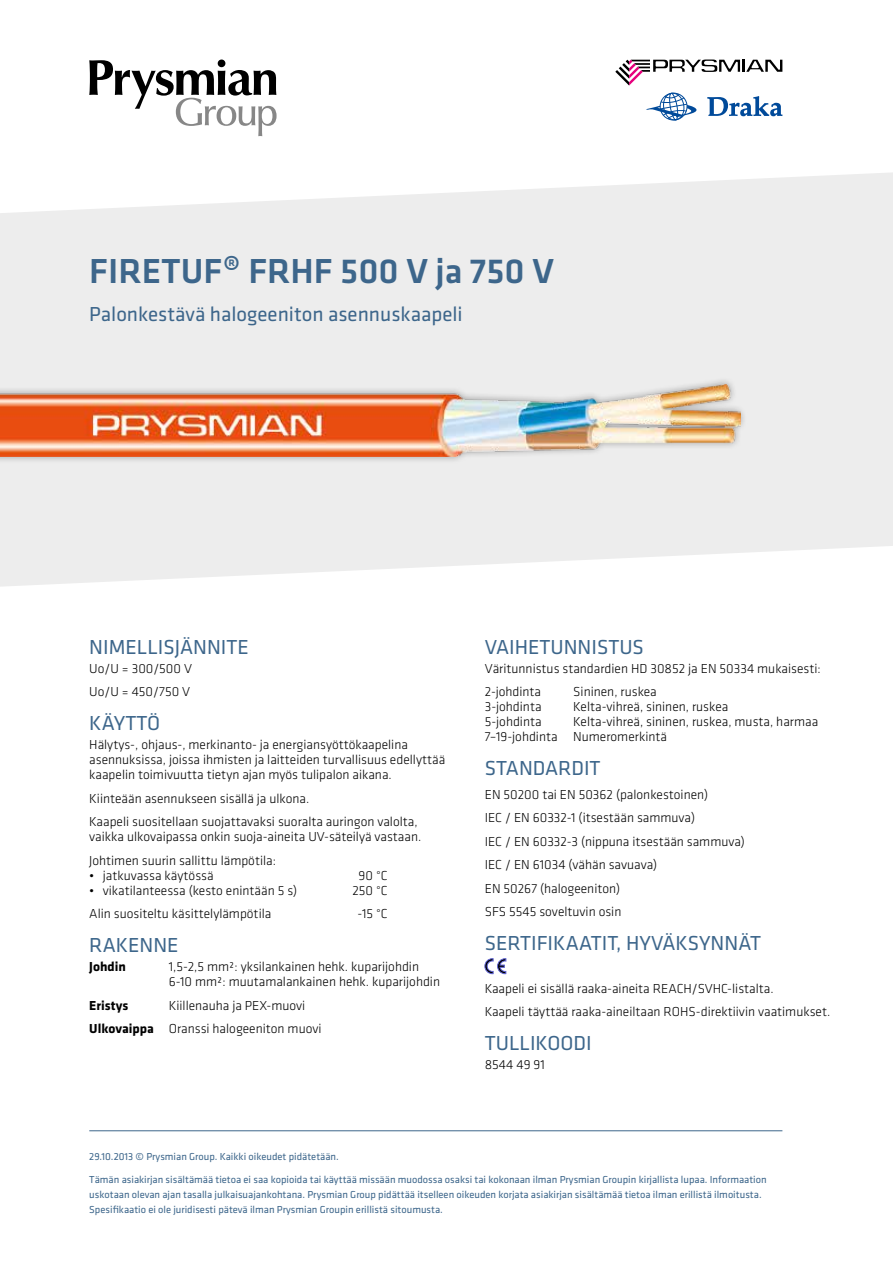
<style>
.page{position:relative;width:893px;height:1263px;background:#fff}
.page>*{position:absolute;margin:0;border:0;box-sizing:border-box;transform-origin:0 0}
.t1{font:500 36px "Klavika";color:#3d668b}
.t2{font:21px "Klavika";color:#3d668b}
.t3{font:300 13.5px/23.5px "Klavika";color:#000}
.t4{font:700 13.5px "Klavika";color:#000}
.t5{font:10.5px/15px "Klavika";color:#3d668b}
.s1{font-size:39px}
.s2{font-weight:700}
</style>
<div class="page">
<svg style="left:615px;top:60px;width:167px;height:61px"></svg>
<svg style="left:89px;top:60px;width:188px;height:76px"></svg>
<hr style="left:89px;top:1130px;width:693px;height:1px;background:#3d668b">
<svg style="left:0;top:172px;width:893px;height:415px;fill:#ededed"></svg>
<div style="left:0;top:377px;width:747px;height:87px;background:#000;opacity:.35"></div>
<img style="left:0;top:384px;width:741px;height:72px">
<svg style="left:485px;top:959px;width:21px;height:15px"></svg>
<h1 class="t1" style="left:89px;top:252px;width:466px">FIRETUF<span class="s1">®</span> FRHF 500 V ja 750 V</h1>
<h2 class="t2" style="left:89px;top:303px;width:375px">Palonkestävä halogeeniton asennuskaapeli</h2>
<h2 class="t2" style="left:89px;top:635px;width:161px">NIMELLISJÄNNITE</h2>
<p class="t3" style="left:89px;top:657px;width:104px">Uo/U = 300/500 V<br>Uo/U = 450/750 V</p>
<h2 class="t2" style="left:89px;top:712px;width:72px">KÄYTTÖ</h2>
<p class="t3" style="left:89px;top:738px;width:357px;line-height:15px">Hälytys-, ohjaus-, merkinanto- ja energiansyöttökaapelina asennuksissa, joissa ihmisten ja laitteiden turvallisuus edellyttää kaapelin toimivuutta tietyn ajan myös tulipalon aikana.</p>
<p class="t3" style="left:89px;top:787px;width:330px">Kiinteään asennukseen sisällä ja ulkona.<br>Kaapeli suositellaan suojattavaksi suoralta auringon valolta,</p>
<p class="t3" style="left:89px;top:825px;width:334px">vaikka ulkovaipassa onkin suoja-aineita UV-säteilyä vastaan.<br>Johtimen suurin sallittu lämpötila:</p>
<p class="t3" style="left:89px;top:864px;width:126px">• jatkuvassa käytössä</p>
<p class="t3" style="left:359px;top:864px;width:31px">90 °C</p>
<p class="t3" style="left:89px;top:879px;width:209px">• vikatilanteessa (kesto enintään 5 s)</p>
<p class="t3" style="left:352px;top:879px;width:37px">250 °C</p>
<p class="t3" style="left:89px;top:902px;width:184px">Alin suositeltu käsittelylämpötila</p>
<p class="t3" style="left:358px;top:902px;width:32px">-15 °C</p>
<h2 class="t2" style="left:89px;top:934px;width:91px">RAKENNE</h2>
<p class="t4" style="left:89px;top:959px;width:38px">Johdin</p>
<p class="t3" style="left:169px;top:960px;width:273px;line-height:15px">1,5-2,5 mm²: yksilankainen hehk. kuparijohdin<br>6-10 mm²: muutamalankainen hehk. kuparijohdin</p>
<p class="t4" style="left:89px;top:998px;width:41px">Eristys</p>
<p class="t3" style="left:89px;top:994px;width:234px;text-indent:80px">Kiillenauha ja PEX-muovi<br><span class="s2">Ulkovaippa</span> Oranssi halogeeniton muovi</p>
<h2 class="t2" style="left:485px;top:635px;width:161px">VAIHETUNNISTUS</h2>
<p class="t3" style="left:485px;top:657px;width:337px">Väritunnistus standardien HD 30852 ja EN 50334 mukaisesti:<br>2-johdinta</p>
<p class="t3" style="left:573px;top:680px;width:85px">Sininen, ruskea</p>
<p class="t3" style="left:485px;top:695px;width:58px">3-johdinta</p>
<p class="t3" style="left:573px;top:695px;width:157px">Kelta-vihreä, sininen, ruskea</p>
<p class="t3" style="left:485px;top:710px;width:58px">5-johdinta</p>
<p class="t3" style="left:485px;top:715px;width:335px;line-height:15px;text-indent:89px">Kelta-vihreä, sininen, ruskea, musta, harmaa<br>7–19-johdinta Numeromerkintä</p>
<h2 class="t2" style="left:485px;top:757px;width:117px">STANDARDIT</h2>
<p class="t3" style="left:485px;top:783px;width:262px">EN 50200 tai EN 50362 (palonkestoinen)<br>IEC / EN 60332-1 (itsestään sammuva)<br>IEC / EN 60332-3 (nippuna itsestään sammuva)<br>IEC / EN 61034 (vähän savuava)<br>EN 50267 (halogeeniton)<br>SFS 5545 soveltuvin osin</p>
<h2 class="t2" style="left:485px;top:931px;width:278px">SERTIFIKAATIT, HYVÄKSYNNÄT</h2>
<p class="t3" style="left:485px;top:976px;width:347px">Kaapeli ei sisällä raaka-aineita REACH/SVHC-listalta.<br>Kaapeli täyttää raaka-aineiltaan ROHS-direktiivin vaatimukset.</p>
<h2 class="t2" style="left:485px;top:1031px;width:108px">TULLIKOODI</h2>
<p class="t3" style="left:485px;top:1053px;width:62px">8544 49 91</p>
<p class="t5" style="left:89px;top:1149px;width:251px">29.10.2013 © Prysmian Group. Kaikki oikeudet pidätetään.</p>
<p class="t5" style="left:89px;top:1173px;width:679px">Tämän asiakirjan sisältämää tietoa ei saa kopioida tai käyttää missään muodossa osaksi tai kokonaan ilman Prysmian Groupin kirjallista lupaa. Informaation uskotaan olevan ajan tasalla julkaisuajankohtana. Prysmian Group pidättää itselleen oikeuden korjata asiakirjan sisältämää tietoa ilman erillistä ilmoitusta.<br>Spesifikaatio ei ole juridisesti pätevä ilman Prysmian Groupin erillistä sitoumusta.</p>
</div>
